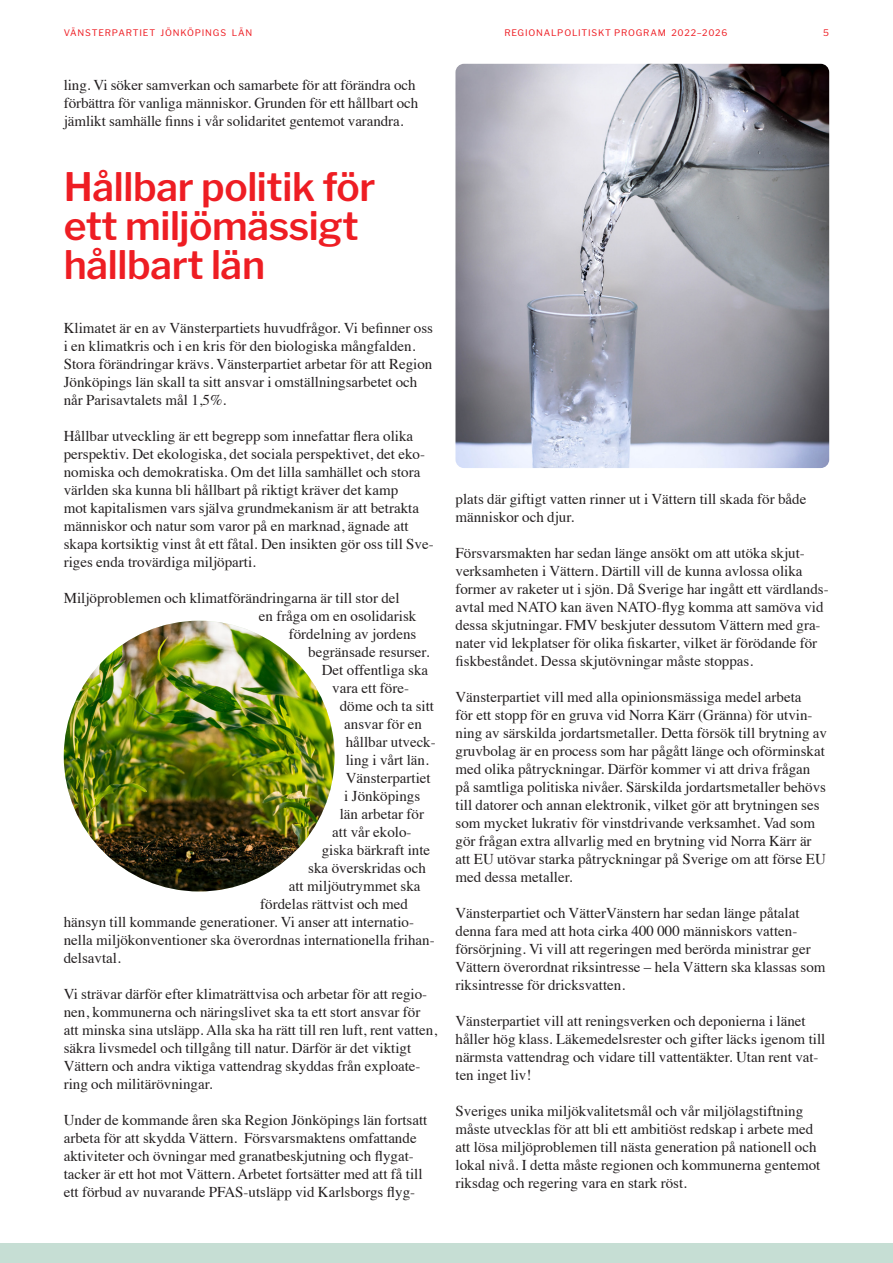
<style>
.page{position:relative;width:893px;height:1263px;background:#fff}
.page>*{position:absolute;margin:0;border:0;box-sizing:border-box;transform-origin:0 0}
.Rubrik_stor_Libre_Fr{font:600 39px/39px "Libre Franklin";letter-spacing:-.01em;color:#ee1d23}
.Bröd_Artikel_Times_1{font:15px/18px "Times";color:#231f20}
.t1{font:9px "Libre Franklin";letter-spacing:.085em;color:#ee1d23}
</style>
<div class="page">
<div style="left:0;top:1243px;width:893px;height:20px;background:#c6ded4"></div>
<img style="left:455px;top:64px;width:374px;height:404px">
<img style="left:64px;top:621px;width:270px;height:270px;border-radius:135px">
<p class="t1" style="left:64px;top:26px;width:190px">VÄNSTERPARTIET JÖNKÖPINGS LÄN</p>
<p class="t1" style="left:504px;top:26px;width:225px">REGIONALPOLITISKT PROGRAM 2022–2026</p>
<p class="t1" style="left:823px;top:26px;width:7px">5</p>
<p class="Bröd_Artikel_Times_1" style="left:64px;top:75px;width:356px">ling. Vi söker samverkan och samarbete för att förändra och förbättra för vanliga människor. Grunden för ett hållbart och jämlikt samhälle finns i vår solidaritet gentemot varandra.</p>
<p class="Rubrik_stor_Libre_Fr" style="left:64px;top:164px;width:313px">Hållbar politik för ett miljömässigt hållbart län</p>
<p class="Bröd_Artikel_Times_1" style="left:64px;top:318px;width:371px">Klimatet är en av Vänsterpartiets huvudfrågor. Vi befinner oss i en klimatkris och i en kris för den biologiska mångfalden.<br>Stora förändringar krävs. Vänsterpartiet arbetar för att Region Jönköpings län skall ta sitt ansvar i omställningsarbetet och når Parisavtalets mål 1,5%.</p>
<p class="Bröd_Artikel_Times_1" style="left:64px;top:426px;width:371px">Hållbar utveckling är ett begrepp som innefattar flera olika perspektiv. Det ekologiska, det sociala perspektivet, det eko&shy;nomiska och demokratiska. Om det lilla samhället och stora världen ska kunna bli hållbart på riktigt kräver det kamp<br>mot kapitalismen vars själva grundmekanism är att betrakta människor och natur som varor på en marknad, ägnade att skapa kortsiktig vinst åt ett fåtal. Den insikten gör oss till Sve&shy;riges enda trovärdiga miljöparti.</p>
<p class="Bröd_Artikel_Times_1" style="left:64px;top:588px;width:337px">Miljöproblemen och klimatförändringarna är till stor del</p>
<p class="Bröd_Artikel_Times_1" style="left:259px;top:606px;width:159px">en fråga om en osolidarisk</p>
<p class="Bröd_Artikel_Times_1" style="left:289px;top:624px;width:129px">fördelning av jordens</p>
<p class="Bröd_Artikel_Times_1" style="left:308px;top:642px;width:123px">begränsade resurser.</p>
<p class="Bröd_Artikel_Times_1" style="left:322px;top:660px;width:108px">Det offentliga ska</p>
<p class="Bröd_Artikel_Times_1" style="left:332px;top:678px;width:78px">vara ett före-</p>
<p class="Bröd_Artikel_Times_1" style="left:340px;top:696px;width:96px">döme och ta sitt</p>
<p class="Bröd_Artikel_Times_1" style="left:344px;top:714px;width:79px">ansvar för en</p>
<p class="Bröd_Artikel_Times_1" style="left:346px;top:732px;width:91px">hållbar utveck-</p>
<p class="Bröd_Artikel_Times_1" style="left:346px;top:750px;width:85px">ling i vårt län.</p>
<p class="Bröd_Artikel_Times_1" style="left:346px;top:768px;width:86px">Vänsterpartiet</p>
<p class="Bröd_Artikel_Times_1" style="left:344px;top:786px;width:77px">i Jönköpings</p>
<p class="Bröd_Artikel_Times_1" style="left:340px;top:804px;width:86px">län arbetar för</p>
<p class="Bröd_Artikel_Times_1" style="left:332px;top:822px;width:81px">att vår ekolo-</p>
<p class="Bröd_Artikel_Times_1" style="left:322px;top:840px;width:110px">giska bärkraft inte</p>
<p class="Bröd_Artikel_Times_1" style="left:308px;top:858px;width:119px">ska överskridas och</p>
<p class="Bröd_Artikel_Times_1" style="left:289px;top:876px;width:133px">att miljöutrymmet ska</p>
<p class="Bröd_Artikel_Times_1" style="left:260px;top:894px;width:149px">fördelas rättvist och med</p>
<p class="Bröd_Artikel_Times_1" style="left:64px;top:912px;width:352px">hänsyn till kommande generationer. Vi anser att internatio-</p>
<p class="Bröd_Artikel_Times_1" style="left:64px;top:930px;width:372px">nella miljökonventioner ska överordnas internationella frihan-</p>
<p class="Bröd_Artikel_Times_1" style="left:64px;top:948px;width:59px">delsavtal.</p>
<p class="Bröd_Artikel_Times_1" style="left:64px;top:984px;width:375px">Vi strävar därför efter klimaträttvisa och arbetar för att regio&shy;nen, kommunerna och näringslivet ska ta ett stort ansvar för att minska sina utsläpp. Alla ska ha rätt till ren luft, rent vatten, säkra livsmedel och tillgång till natur. Därför är det viktigt Vättern och andra viktiga vattendrag skyddas från exploate&shy;ring och militärövningar.</p>
<p class="Bröd_Artikel_Times_1" style="left:64px;top:1110px;width:365px">Under de kommande åren ska Region Jönköpings län fortsatt arbeta för att skydda Vättern. Försvarsmaktens omfattande aktiviteter och övningar med granatbeskjutning och flygat&shy;tacker är ett hot mot Vättern. Arbetet fortsätter med att få till ett förbud av nuvarande PFAS-utsläpp vid Karlsborgs flyg-</p>
<p class="Bröd_Artikel_Times_1" style="left:455px;top:489px;width:352px">plats där giftigt vatten rinner ut i Vättern till skada för både människor och djur.</p>
<p class="Bröd_Artikel_Times_1" style="left:455px;top:543px;width:375px">Försvarsmakten har sedan länge ansökt om att utöka skjut&shy;verksamheten i Vättern. Därtill vill de kunna avlossa olika former av raketer ut i sjön. Då Sverige har ingått ett värdlands&shy;avtal med NATO kan även NATO-flyg komma att samöva vid dessa skjutningar. FMV beskjuter dessutom Vättern med gra&shy;nater vid lekplatser för olika fiskarter, vilket är förödande för fiskbeståndet. Dessa skjutövningar måste stoppas.</p>
<p class="Bröd_Artikel_Times_1" style="left:455px;top:687px;width:373px">Vänsterpartiet vill med alla opinionsmässiga medel arbeta<br>för ett stopp för en gruva vid Norra Kärr (Gränna) för utvin&shy;ning av särskilda jordartsmetaller. Detta försök till brytning av gruvbolag är en process som har pågått länge och oförminskat med olika påtryckningar. Därför kommer vi att driva frågan på samtliga politiska nivåer. Särskilda jordartsmetaller behövs till datorer och annan elektronik, vilket gör att brytningen ses som mycket lukrativ för vinstdrivande verksamhet. Vad som gör frågan extra allvarlig med en brytning vid Norra Kärr är att EU utövar starka påtryckningar på Sverige om att förse EU med dessa metaller.</p>
<p class="Bröd_Artikel_Times_1" style="left:455px;top:903px;width:371px">Vänsterpartiet och VätterVänstern har sedan länge påtalat denna fara med att hota cirka 400 000 människors vatten&shy;försörjning. Vi vill att regeringen med berörda ministrar ger Vättern överordnat riksintresse – hela Vättern ska klassas som riksintresse för dricksvatten.</p>
<p class="Bröd_Artikel_Times_1" style="left:455px;top:1011px;width:371px">Vänsterpartiet vill att reningsverken och deponierna i länet håller hög klass. Läkemedelsrester och gifter läcks igenom till närmsta vattendrag och vidare till vattentäkter. Utan rent vat&shy;ten inget liv!</p>
<p class="Bröd_Artikel_Times_1" style="left:455px;top:1101px;width:366px">Sveriges unika miljökvalitetsmål och vår miljölagstiftning måste utvecklas för att bli ett ambitiöst redskap i arbete med att lösa miljöproblemen till nästa generation på nationell och lokal nivå. I detta måste regionen och kommunerna gentemot riksdag och regering vara en stark röst.</p>
</div>
